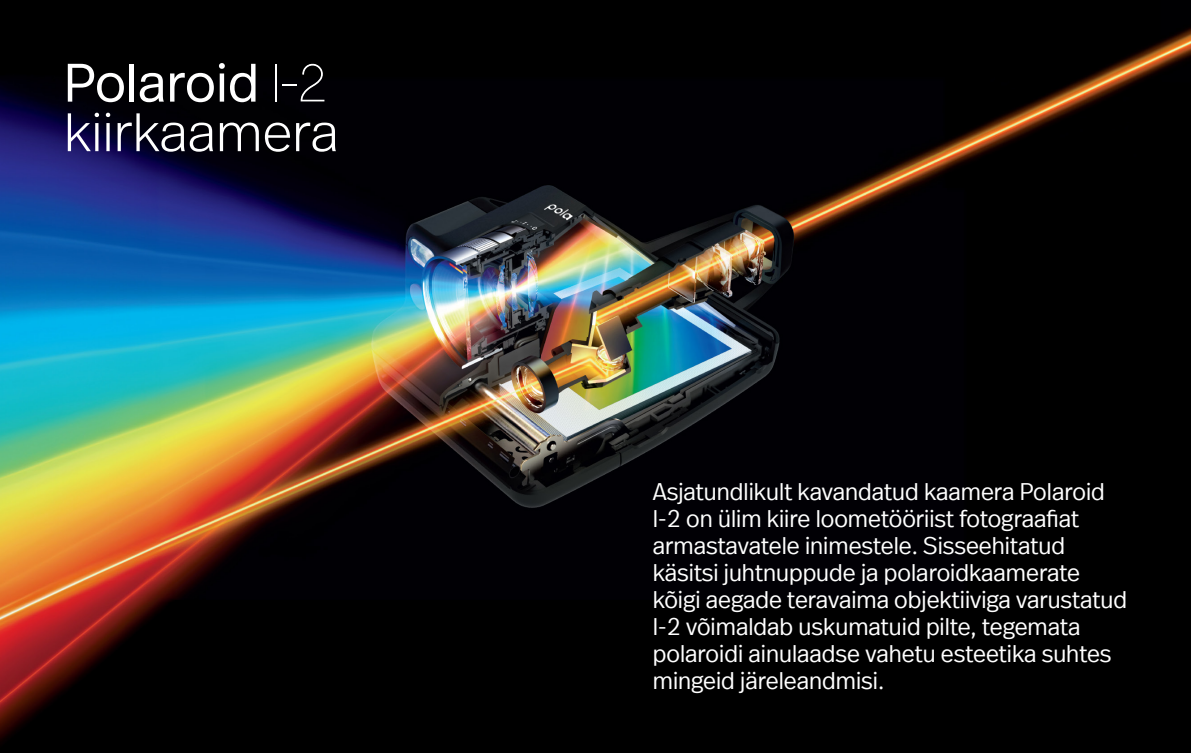
<style>
.page{position:relative;width:1191px;height:753px;background:#fff}
.page>*{position:absolute;margin:0;border:0;box-sizing:border-box;transform-origin:0 0}
.t1{font:300 54px "Real Head Offc";color:#fff}
.t2{font:300 54px "Real Head Offc";color:#fff}
.t3{font:300 24px/27px "Real Head Offc";color:#fff}
</style>
<div class="page">
<img style="left:0;top:0;width:1191px;height:752px">
<svg style="left:283px;top:63px;width:41px;height:38px;background:#1c1c1e"></svg>
<hr style="left:275px;top:64px;width:1px;height:37px;background:#fff">
<h1 class="t2" style="left:64px;top:50px;width:197px">Polaroid</h1>
<h1 class="t1" style="left:64px;top:100px;width:276px">kiirkaamera</h1>
<p class="t3" style="left:653px;top:478px;width:476px">Asjatundlikult kavandatud kaamera Polaroid I-2 on ülim kiire loometööriist fotograafiat armastavatele inimestele. Sisseehitatud käsitsi juhtnuppude ja polaroidkaamerate kõigi aegade teravaima objektiiviga varustatud I-2 võimaldab uskumatuid pilte, tegemata polaroidi ainulaadse vahetu esteetika suhtes mingeid järeleandmisi.</p>
</div>
